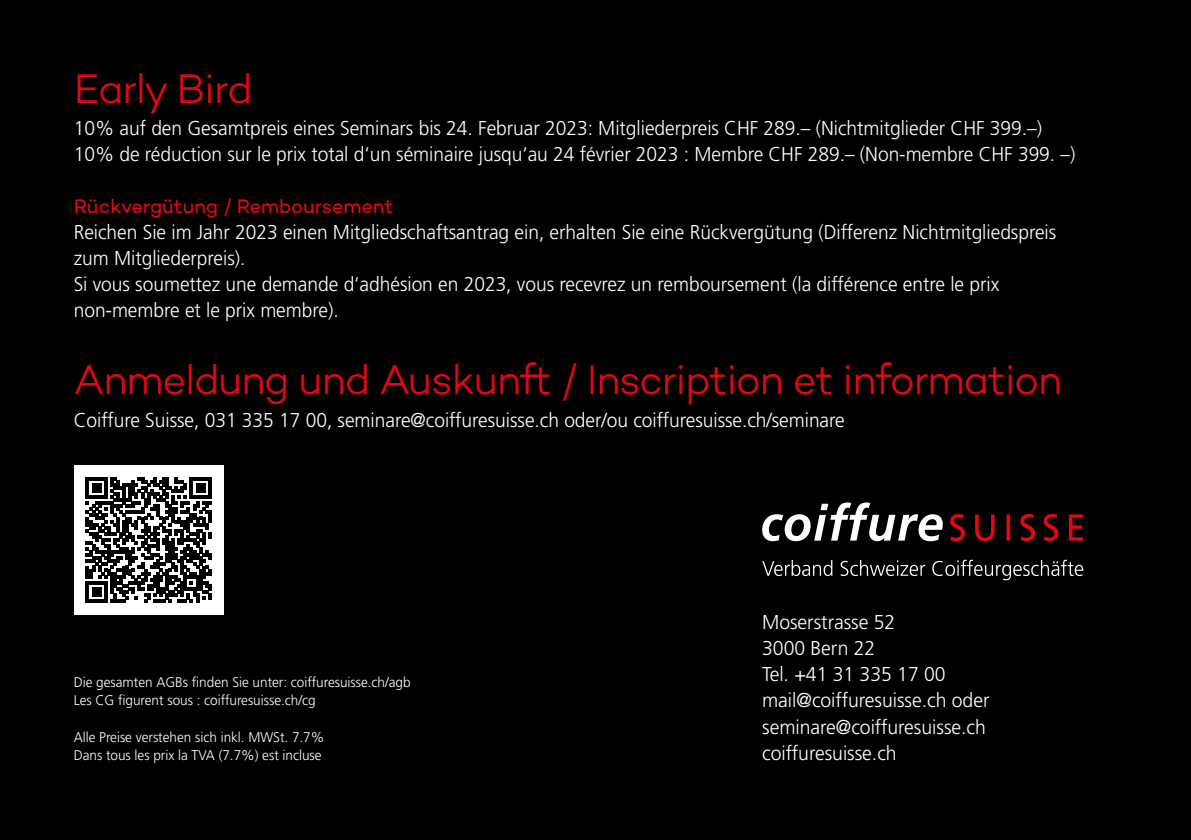
<style>
.page{position:relative;width:1191px;height:840px;background:#fff}
.page>*{position:absolute;margin:0;border:0;box-sizing:border-box;transform-origin:0 0}
.t1{font:300 42px "Campton";letter-spacing:-.025em;color:#e30613}
.t2{font:300 20px/26px "Frutiger LT Std";color:#fff;scale:.96 1}
.t3{font:300 20px/26px "Frutiger LT Std";color:#fff}
.t4{font:20px "Campton";letter-spacing:-.01em;color:#e30613}
.t5{font:300 14px/18px "Frutiger LT Std";color:#fff}
</style>
<div class="page">
<div style="left:0;top:0;width:1191px;height:839px;background:#000"></div>
<svg style="left:950px;top:514px;width:133px;height:26px"></svg>
<svg style="left:762px;top:502px;width:180px;height:39px"></svg>
<svg style="left:762px;top:560px;width:70px;height:15px"></svg>
<svg style="left:840px;top:560px;width:85px;height:15px"></svg>
<svg style="left:932px;top:559px;width:151px;height:21px"></svg>
<div style="left:74px;top:464px;width:149px;height:150px;background:#fff"></div>
<svg style="left:86px;top:477px;width:125px;height:125px"></svg>
<h1 class="t1" style="left:74px;top:63px;width:180px">Early Bird</h1>
<p class="t2" style="left:74px;top:115px;width:1045px">10% auf den Gesamtpreis eines Seminars bis 24. Februar 2023: Mitgliederpreis CHF 289.– (Nichtmitglieder CHF 399.–)<br>10% de réduction sur le prix total d‘un séminaire jusqu‘au 24 février 2023 : Membre CHF 289.– (Non-membre CHF 399. –)</p>
<p class="t4" style="left:74px;top:193px;width:321px">Rückvergütung / Remboursement</p>
<p class="t2" style="left:74px;top:219px;width:1025px">Reichen Sie im Jahr 2023 einen Mitgliedschaftsantrag ein, erhalten Sie eine Rückvergütung (Differenz Nichtmitgliedspreis zum Mitgliederpreis).<br>Si vous soumettez une demande d‘adhésion en 2023, vous recevrez un remboursement (la différence entre le prix non-membre et le prix membre).</p>
<h1 class="t1" style="left:74px;top:353px;width:989px">Anmeldung und Auskunft / Inscription et information</h1>
<p class="t2" style="left:74px;top:407px;width:804px">Coiffure Suisse, 031 335 17 00, seminare@coiffuresuisse.ch oder/ou coiffuresuisse.ch/seminare</p>
<p class="t5" style="left:74px;top:673px;width:338px">Die gesamten AGBs finden Sie unter: coiffuresuisse.ch/agb<br>Les CG figurent sous : coiffuresuisse.ch/cg</p>
<p class="t5" style="left:74px;top:727px;width:252px">Alle Preise verstehen sich inkl. MWSt. 7.7%<br>Dans tous les prix la TVA (7.7%) est incluse</p>
<p class="t3" style="left:762px;top:609px;width:229px">Moserstrasse 52<br>3000 Bern 22<br>Tel. +41 31 335 17 00 mail@coiffuresuisse.ch oder seminare@coiffuresuisse.ch coiffuresuisse.ch</p>
</div>
